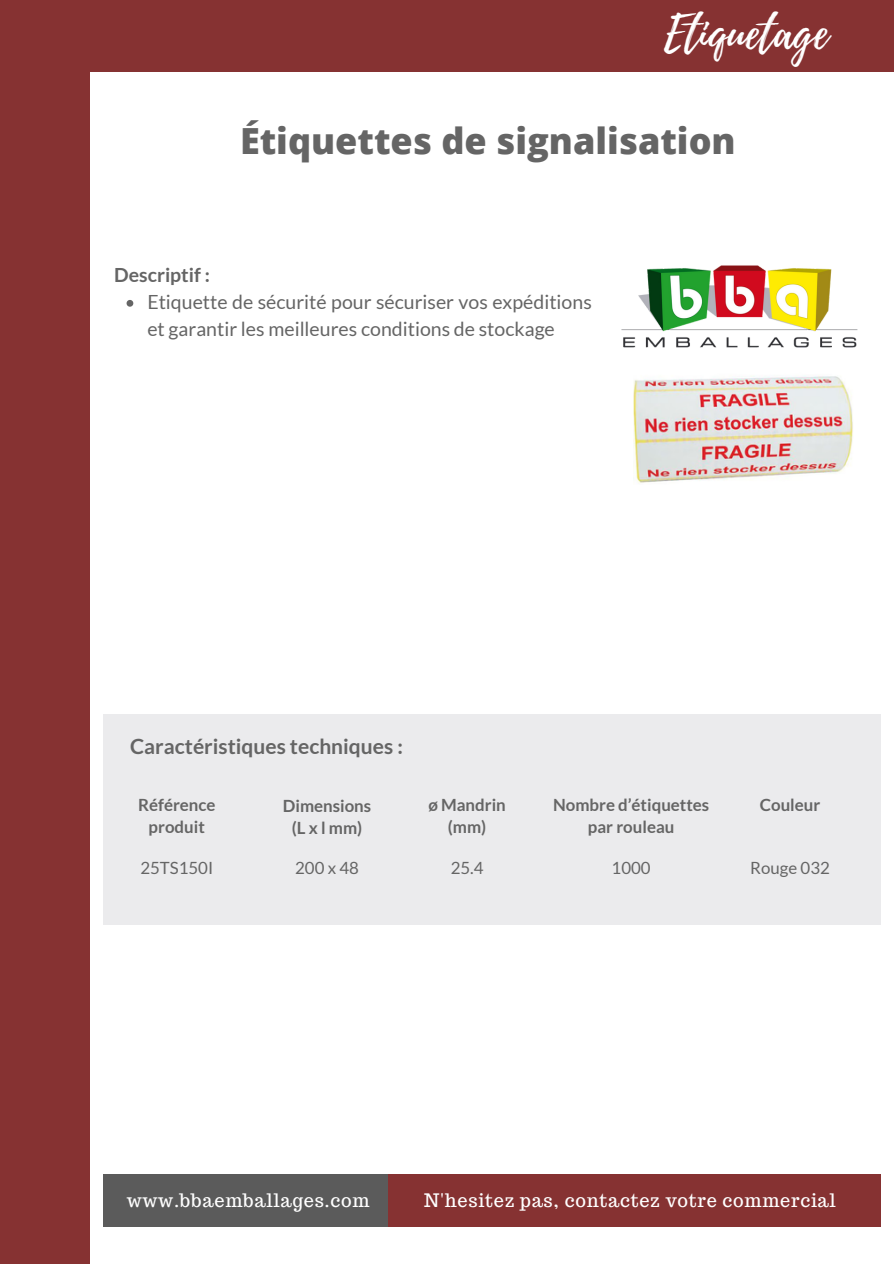
<style>
.page{position:relative;width:894px;height:1264px;background:#fff}
.page>*{position:absolute;margin:0;border:0;box-sizing:border-box;transform-origin:0 0}
.t1{font:45.9px "Playlist Script";color:#fff}
.t2{font:800 36px "Open Sans";color:#656565}
.t3{font:700 21px "Lato";color:#656565}
.t4{font:19.5px/27px "Lato";color:#656565}
.t5{font:700 19.5px "Lato";color:#656565}
.t6{font:18.15px "Trocchi";letter-spacing:.04em;color:#fff}
.t7{font:700 16.8px/22.5px "Lato";color:#656565;text-align:center}
.t8{font:16.8px "Lato";color:#656565}
</style>
<div class="page">
<div style="left:0;top:0;width:893px;height:71px;background:#863232"></div>
<div style="left:0;top:0;width:89px;height:1263px;background:#863232"></div>
<div style="left:103px;top:714px;width:776px;height:211px;background:#ebebed"></div>
<div style="left:387px;top:1174px;width:493px;height:52px;background:#863232"></div>
<div style="left:103px;top:1174px;width:284px;height:52px;background:#5b5b5b"></div>
<img style="left:621px;top:265px;width:237px;height:83px">
<img style="left:633px;top:375px;width:220px;height:108px">
<svg style="left:126px;top:300px;width:7px;height:7px"></svg>
<h3 class="t1" style="left:664px;top:0;width:166px">Etiquetage</h3>
<p class="t2" style="left:240px;top:116px;width:497px">Étiquettes de signalisation</p>
<p class="t5" style="left:114px;top:263px;width:97px">Descriptif :</p>
<p class="t4" style="left:147px;top:288px;width:446px">Etiquette de sécurité pour sécuriser vos expéditions et garantir les meilleures conditions de stockage</p>
<h3 class="t3" style="left:130px;top:733px;width:274px">Caractéristiques techniques :</h3>
<p class="t7" style="left:553px;top:793px;width:158px">Nombre d’étiquettes par rouleau</p>
<h6 class="t7" style="left:138px;top:793px;width:79px">Référence produit</h6>
<h6 class="t7" style="left:428px;top:793px;width:79px">ø Mandrin (mm)</h6>
<h6 class="t8" style="left:140px;top:857px;width:74px">25TS150I</h6>
<p class="t7" style="left:283px;top:794px;width:90px">Dimensions</p>
<p class="t7" style="left:759px;top:793px;width:62px">Couleur</p>
<p class="t7" style="left:292px;top:816px;width:72px">(Lxlmm)</p>
<p class="t8" style="left:450px;top:857px;width:34px">25.4</p>
<p class="t8" style="left:611px;top:857px;width:41px">1000</p>
<p class="t8" style="left:750px;top:857px;width:81px">Rouge 032</p>
<h5 class="t8" style="left:295px;top:857px;width:65px">200 x 48</h5>
<h6 class="t6" style="left:127px;top:1188px;width:244px">www.bbaemballages.com</h6>
<h6 class="t6" style="left:424px;top:1188px;width:413px">N'hesitez pas, contactez votre commercial</h6>
</div>
